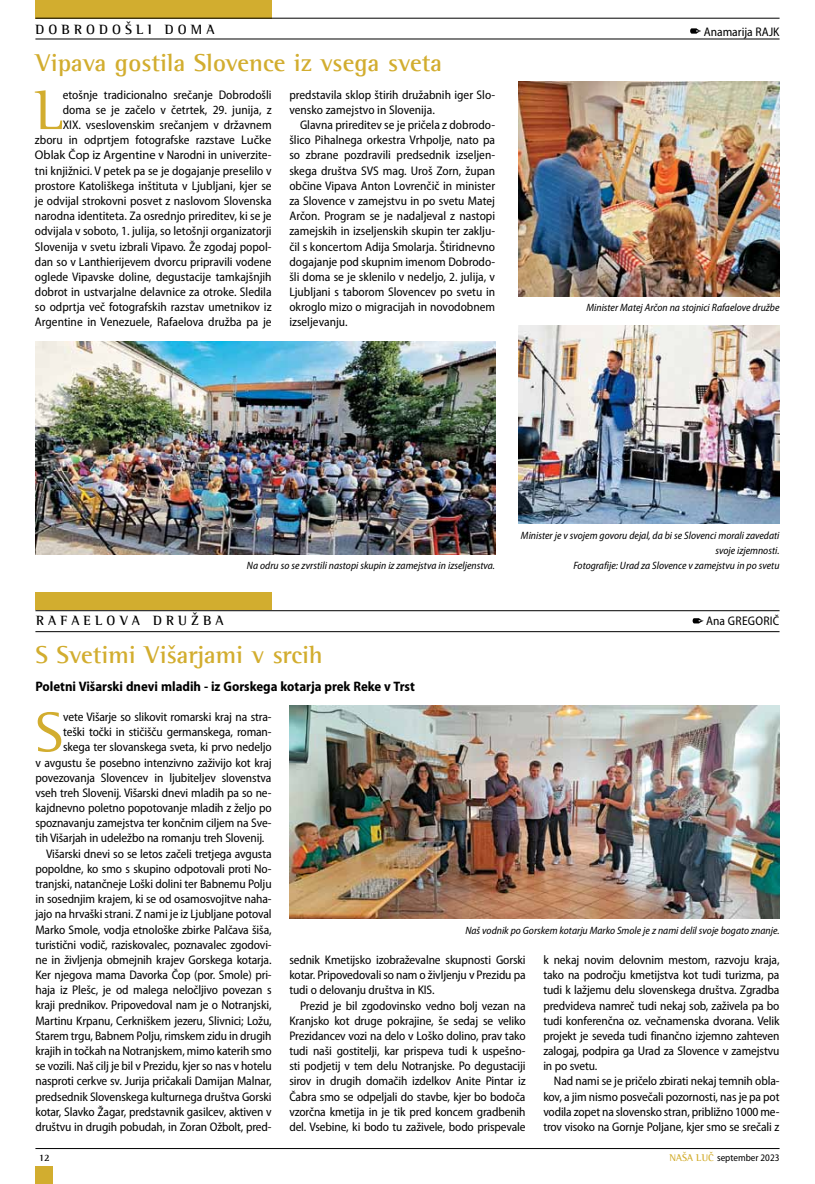
<style>
.page{position:relative;width:815px;height:1184px;background:#fff}
.page>*{position:absolute;margin:0;border:0;box-sizing:border-box;transform-origin:0 0}
.t1{font:57.62px "Rotis SI Semi Serif";color:#d2ad2f}
.t2{font:700 25px "Rotis SI Semi Serif";color:#d2ad2f}
.t3{font:700 semi-condensed 13.75px "Myriad Pro";color:#000}
.t4{font:700 13.75px "Rotis SI Semi Serif";letter-spacing:.3em;color:#000}
.t5{font:semi-condensed 12.5px/15.1px "Myriad Pro";letter-spacing:-.01em;color:#000;text-align:justify}
.t6{font:italic semi-condensed 10.62px/15.1px "Myriad Pro";color:#000;text-align:right}
.t7{font:semi-condensed 10px "Myriad Pro";color:#000}
.t8{font:700 10px "Rotis SI Semi Serif";color:#000}
.s1{font-stretch:normal}
.s2{font-family:"Rotis SI Semi Serif";font-weight:700;font-stretch:normal;color:#d2ad2f}
</style>
<div class="page">
<hr style="left:35px;top:1148px;width:745px;height:1px;background:#000">
<div style="left:35px;top:0;width:237px;height:19px;background:#d2ad2f"></div>
<div style="left:35px;top:1166px;width:18px;height:17px;background:#d2ad2f"></div>
<hr style="left:35px;top:39px;width:745px;height:1px;background:#000">
<hr style="left:35px;top:18px;width:745px;height:1px;background:#000">
<div style="left:35px;top:592px;width:237px;height:18px;background:#d2ad2f"></div>
<svg style="left:690px;top:28px;width:11px;height:6px"></svg>
<img style="left:289px;top:706px;width:491px;height:212px">
<img style="left:518px;top:81px;width:262px;height:215px">
<img style="left:35px;top:341px;width:460px;height:213px">
<img style="left:518px;top:326px;width:262px;height:197px">
<svg style="left:693px;top:618px;width:10px;height:5px"></svg>
<hr style="left:35px;top:610px;width:745px;height:1px;background:#000">
<hr style="left:35px;top:631px;width:745px;height:1px;background:#000">
<p class="t4" style="left:35px;top:21px;width:181px">Dobr odošli doma</p>
<p class="t5" style="left:704px;top:24px;width:77px">Anamarija RAJK</p>
<h2 class="t2" style="left:35px;top:47px;width:408px">Vipava gostila Slovence iz vsega sveta</h2>
<h1 class="t1" style="left:35px;top:76px;width:29px">L</h1>
<p class="t5" style="left:35px;top:87px;width:238px;text-align:right">etošnje tradicionalno srečanje Dobrodošli doma se je začelo v četrtek, 29. junija, z<br>XIX. vseslovenskim srečanjem v državnem zboru in odprtjem fotografske razstave <span class="s1">Lučke Oblak Čop iz Argentine</span> v Narodni in univerzite&shy;tni knjižnici. V petek pa se je dogajanje preselilo v prostore Katoliškega inštituta v Ljubljani, kjer se je odvijal strokovni posvet z naslovom Slovenska narodna identiteta. Za osrednjo prireditev, ki se je odvijala v soboto, 1. julija, so letošnji organizatorji Slovenija v svetu izbrali Vipavo. Že zgodaj popol&shy;dan so v Lanthierijevem dvorcu pripravili vodene oglede Vipavske doline, degustacije tamkajšnjih dobrot in ustvarjalne delavnice za otroke. Sledila so odprtja več fotografskih razstav umetnikov iz Argentine in Venezuele, Rafaelova družba pa je</p>
<p class="t5" style="left:289px;top:87px;width:207px">predstavila sklop štirih družabnih iger Slo&shy;vensko zamejstvo in Slovenija.</p>
<p class="t5" style="left:289px;top:118px;width:207px;text-indent:11px">Glavna prireditev se je pričela z dobrodo&shy;šlico Pihalnega orkestra Vrhpolje, nato pa so zbrane pozdravili predsednik izseljen&shy;skega društva SVS mag. Uroš Zorn, župan občine Vipava Anton Lovrenčič in minister za Slovence v zamejstvu in po svetu Matej Arčon. Program se je nadaljeval z nastopi zamejskih in izseljenskih skupin ter zaklju&shy;čil s koncertom Adija Smolarja. Štiridnevno dogajanje pod skupnim imenom Dobrodo&shy;šli doma se je sklenilo v nedeljo, 2. julija, v Ljubljani s taborom Slovencev po svetu in okroglo mizo o migracijah in novodobnem izseljevanju.</p>
<p class="t6" style="left:586px;top:300px;width:195px">Minister Matej Arčon na stojnici Rafaelove družbe</p>
<p class="t6" style="left:247px;top:558px;width:250px">Na odru so se zvrstili nastopi skupin iz zamejstva in izseljenstva.</p>
<p class="t6" style="left:521px;top:528px;width:260px">Minister je v svojem govoru dejal, da bi se Slovenci morali zavedati svoje izjemnosti.<br>Fotografije: Urad za Slovence v zamejstvu in po svetu</p>
<p class="t4" style="left:36px;top:611px;width:189px">Rafaelova dr užba</p>
<p class="t5" style="left:706px;top:614px;width:37px">Ana Gregorič</p>
<h2 class="t2" style="left:35px;top:639px;width:289px">S Svetimi Višarjami v srcih</h2>
<p class="t3" style="left:35px;top:678px;width:381px">Poletni Višarski dnevi mladih - iz Gorskega kotarja prek Reke v Trst</p>
<h1 class="t1" style="left:35px;top:698px;width:29px">S</h1>
<p class="t5" style="left:63px;top:709px;width:210px">vete Višarje so slikovit romarski kraj na stra-</p>
<p class="t5" style="left:63px;top:724px;width:210px">teški točki in stičišču germanskega, roman-</p>
<p class="t5" style="left:63px;top:740px;width:210px">skega ter slovanskega sveta, ki prvo nedeljo</p>
<p class="t5" style="left:35px;top:755px;width:238px">v avgustu še posebno intenzivno zaživijo kot kraj</p>
<p class="t5" style="left:35px;top:770px;width:238px">povezovanja Slovencev in ljubiteljev slovenstva</p>
<p class="t5" style="left:35px;top:785px;width:238px">vseh treh Slovenij. Višarski dnevi mladih pa so ne-</p>
<p class="t5" style="left:35px;top:800px;width:238px">kajdnevno poletno popotovanje mladih z željo po</p>
<p class="t5" style="left:35px;top:815px;width:238px">spoznavanju zamejstva ter končnim ciljem na Sve-</p>
<p class="t5" style="left:35px;top:831px;width:230px">tih Višarjah in udeležbo na romanju treh Slovenij.</p>
<p class="t5" style="left:46px;top:846px;width:227px">Višarski dnevi so se letos začeli tretjega avgusta</p>
<p class="t5" style="left:35px;top:861px;width:238px">popoldne, ko smo s skupino odpotovali proti No-</p>
<p class="t5" style="left:35px;top:876px;width:238px">tranjski, natančneje Loški dolini ter Babnemu Polju</p>
<p class="t5" style="left:35px;top:891px;width:238px">in sosednjim krajem, ki se od osamosvojitve naha-</p>
<p class="t5" style="left:35px;top:906px;width:238px">jajo na hrvaški strani. Z nami je iz Ljubljane potoval</p>
<p class="t5" style="left:35px;top:922px;width:238px">Marko Smole, vodja etnološke zbirke Palčava šiša,</p>
<p class="t5" style="left:35px;top:937px;width:238px">turistični vodič, raziskovalec, poznavalec zgodovi-</p>
<p class="t5" style="left:35px;top:952px;width:238px">ne in življenja obmejnih krajev Gorskega kotarja.</p>
<p class="t5" style="left:35px;top:967px;width:238px">Ker njegova mama Davorka Čop (por. Smole) pri-</p>
<p class="t5" style="left:35px;top:982px;width:238px">haja iz Plešc, je od malega neločljivo povezan s</p>
<p class="t5" style="left:35px;top:998px;width:238px">kraji prednikov. Pripovedoval nam je o Notranjski,</p>
<p class="t5" style="left:35px;top:1013px;width:238px">Martinu Krpanu, Cerkniškem jezeru, Slivnici; Ložu,</p>
<p class="t5" style="left:35px;top:1028px;width:238px">Starem trgu, Babnem Polju, rimskem zidu in drugih</p>
<p class="t5" style="left:35px;top:1043px;width:238px">krajih in točkah na Notranjskem, mimo katerih smo</p>
<p class="t5" style="left:35px;top:1058px;width:238px">se vozili. Naš cilj je bil v Prezidu, kjer so nas v hotelu</p>
<p class="t5" style="left:35px;top:1073px;width:238px">nasproti cerkve sv. Jurija pričakali Damijan Malnar,</p>
<p class="t5" style="left:35px;top:1089px;width:238px">predsednik Slovenskega kulturnega društva Gorski</p>
<p class="t5" style="left:35px;top:1104px;width:238px">kotar, Slavko Žagar, predstavnik gasilcev, aktiven v</p>
<p class="t5" style="left:35px;top:1119px;width:238px">društvu in drugih pobudah, in Zoran Ožbolt, pred-</p>
<p class="t6" style="left:465px;top:922px;width:316px">Naš vodnik po Gorskem kotarju Marko Smole je z nami delil svoje bogato znanje.</p>
<p class="t5" style="left:289px;top:952px;width:238px">sednik Kmetijsko izobraževalne skupnosti Gorski kotar. Pripovedovali so nam o življenju v Prezidu pa tudi o delovanju društva in KIS.</p>
<p class="t5" style="left:289px;top:998px;width:238px;text-indent:11px">Prezid je bil zgodovinsko vedno bolj vezan na Kranjsko kot druge pokrajine, še sedaj se veliko Prezidancev vozi na delo v Loško dolino, prav tako tudi naši gostitelji, kar prispeva tudi k uspešno&shy;sti podjetij v tem delu Notranjske. Po degustaciji sirov in drugih domačih izdelkov Anite Pintar iz Čabra smo se odpeljali do stavbe, kjer bo bodoča vzorčna kmetija in je tik pred koncem gradbenih del. Vsebine, ki bodo tu zaživele, bodo prispevale</p>
<p class="t5" style="left:543px;top:952px;width:238px">k nekaj novim delovnim mestom, razvoju kraja, tako na področju kmetijstva kot tudi turizma, pa tudi k lažjemu delu slovenskega društva. Zgradba predvideva namreč tudi nekaj sob, zaživela pa bo tudi konferenčna oz. večnamenska dvorana. Velik projekt je seveda tudi finančno izjemno zahteven zalogaj, podpira ga Urad za Slovence v zamejstvu in po svetu.</p>
<p class="t5" style="left:543px;top:1073px;width:238px;text-indent:11px">Nad nami se je pričelo zbirati nekaj temnih obla&shy;kov, a jim nismo posvečali pozornosti, nas je pa pot vodila zopet na slovensko stran, približno 1000 me&shy;trov visoko na Gornje Poljane, kjer smo se srečali z</p>
<p class="t8" style="left:39px;top:1151px;width:13px">12</p>
<p class="t7" style="left:670px;top:1152px;width:111px"><span class="s2">Naša luč</span> september 2023</p>
</div>
